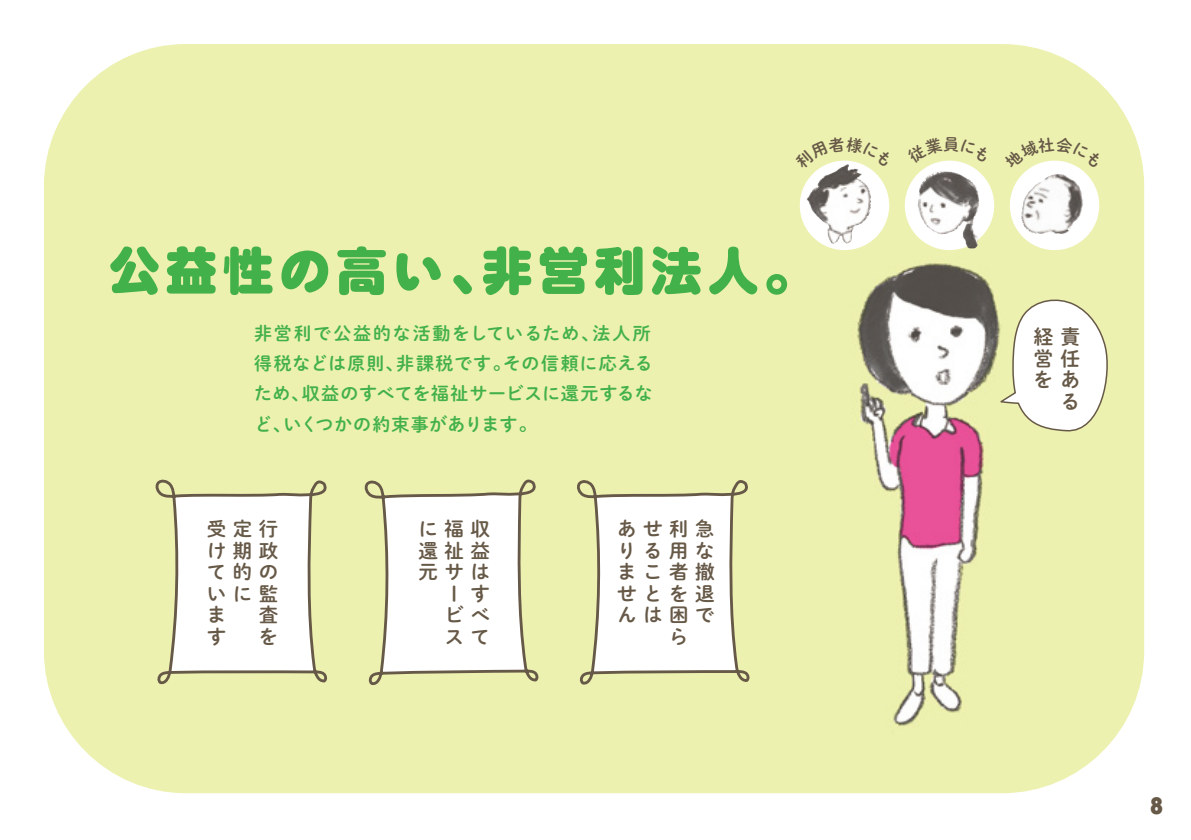
<style>
.page{position:relative;width:1191px;height:840px;background:#fff}
.page>*{position:absolute;margin:0;border:0;box-sizing:border-box;transform-origin:0 0}
.t1{font:900 50.2px "Shin M Go Pro";letter-spacing:.125em;color:#43b149}
.t2{font:900 20px "Shin M Go Pro";color:#675947}
.t3{font:19.8px/21.8px "Shuei M Go Std B";color:#675947;text-align:right}
.t4{font:19.4px/21.4px "Shuei M Go Std B";letter-spacing:.335em;color:#675947;text-align:right}
.t5{font:18px/30px "Shuei M Go Std B";letter-spacing:.03em;color:#43b149;text-align:justify}
.s1{font-family:"Maru Anti Std";font-size:53.8px}
</style>
<div class="page">
<div style="left:44px;top:44px;width:1100px;height:748px;background:#edf1b0;border-radius:142px"></div>
<svg style="left:800px;top:160px;width:89px;height:90px;background:#eeeeed"></svg>
<svg style="left:904px;top:160px;width:90px;height:90px;background:#d8d7d5"></svg>
<svg style="left:1009px;top:160px;width:90px;height:90px;background:#eae9e7"></svg>
<img style="left:857px;top:263px;width:139px;height:463px">
<img style="left:806px;top:169px;width:41px;height:40px">
<img style="left:921px;top:171px;width:25px;height:14px">
<img style="left:1025px;top:174px;width:32px;height:24px">
<svg style="left:155px;top:479px;width:173px;height:205px"></svg>
<svg style="left:364px;top:479px;width:175px;height:206px"></svg>
<svg style="left:577px;top:480px;width:173px;height:205px"></svg>
<svg style="left:996px;top:299px;width:112px;height:133px"></svg>
<svg style="left:818px;top:160px;width:53px;height:9px"></svg>
<svg style="left:932px;top:160px;width:34px;height:4px"></svg>
<svg style="left:1028px;top:160px;width:52px;height:9px"></svg>
<h1 class="t1" style="left:109px;top:229px;width:709px">公益性<span class="s1">の</span>高<span class="s1">い、</span>非営利法人<span class="s1">。</span></h1>
<p class="t5" style="left:254px;top:318px;width:400px">非営利で公益的な活動をしているため、法人所得税などは原則、非課税です。その信頼に応えるため、収益のすべてを福祉サービスに還元するなど、いくつかの約束事があります。</p>
<p class="t4" style="left:207px;top:517px;width:73px">受定行け期政て的のいに監査<br>を</p>
<p class="t4" style="left:207px;top:603px;width:21px;text-align:left">ます</p>
<p class="t4" style="left:418px;top:517px;width:73px">に福収還祉益元サはーす<br>ビべ<br>スて</p>
<p class="t4" style="left:617px;top:517px;width:99px">あせ利急</p>
<p class="t4" style="left:617px;top:539px;width:99px">りる用な</p>
<p class="t4" style="left:617px;top:560px;width:99px">まこ者撤</p>
<p class="t4" style="left:617px;top:581px;width:99px">せとを退</p>
<p class="t4" style="left:617px;top:603px;width:99px">んは困で</p>
<p class="t4" style="left:669px;top:624px;width:21px">ら</p>
<p class="t3" style="left:1033px;top:324px;width:48px">経責営任をある</p>
<p class="t2" style="left:1150px;top:789px;width:14px">8</p>
</div>
